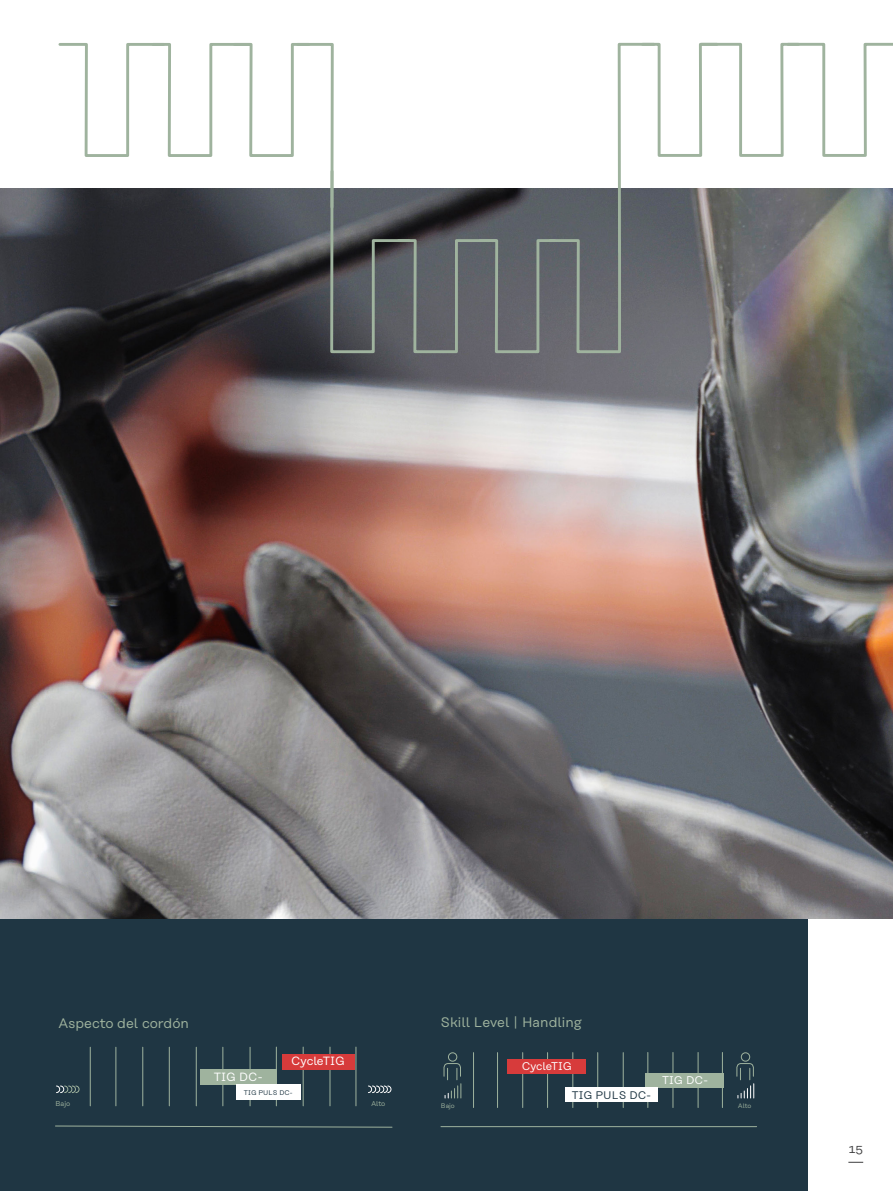
<style>
.page{position:relative;width:893px;height:1191px;background:#fff}
.page>*{position:absolute;margin:0;border:0;box-sizing:border-box;transform-origin:0 0}
.t1{font:13.8px "Rational Text";color:#9fb39e}
.t2{font:12px "Rational Text";color:#fff}
.t3{font:12px "Rational Text";color:#3e3e3f}
.t4{font:11.1px "Rational Text";color:#fff}
.t5{font:10.95px "Rational Text";color:#1f3643}
.t6{font:6.9px "Rational Text";letter-spacing:-.005em;color:#9fb39e}
.t7{font:6.75px "Rational Text";color:#1f3643}
.t8{font:6.45px "Rational Text";letter-spacing:-.005em;color:#9fb39e}
</style>
<div class="page">
<div style="left:0;top:370px;width:808px;height:821px;background:#1f3643"></div>
<img style="left:0;top:189px;width:893px;height:729px">
<hr style="left:330px;top:1047px;width:1px;height:58px;background:#9fb39e">
<hr style="left:356px;top:1047px;width:1px;height:58px;background:#9fb39e">
<hr style="left:196px;top:1047px;width:1px;height:58px;background:#9fb39e">
<hr style="left:303px;top:1047px;width:1px;height:58px;background:#9fb39e">
<hr style="left:169px;top:1047px;width:1px;height:58px;background:#9fb39e">
<hr style="left:276px;top:1047px;width:1px;height:58px;background:#9fb39e">
<hr style="left:142px;top:1047px;width:1px;height:58px;background:#9fb39e">
<hr style="left:250px;top:1047px;width:1px;height:58px;background:#9fb39e">
<hr style="left:116px;top:1047px;width:1px;height:58px;background:#9fb39e">
<hr style="left:222px;top:1047px;width:1px;height:58px;background:#9fb39e">
<hr style="left:90px;top:1047px;width:1px;height:58px;background:#9fb39e">
<div style="left:200px;top:1069px;width:76px;height:15px;background:#9fb39e"></div>
<div style="left:282px;top:1054px;width:72px;height:15px;background:#d73b3b"></div>
<div style="left:236px;top:1084px;width:64px;height:16px;background:#fff"></div>
<svg style="left:55px;top:1125px;width:338px;height:3px"></svg>
<svg style="left:56px;top:1085px;width:24px;height:8px"></svg>
<svg style="left:368px;top:1085px;width:24px;height:8px"></svg>
<hr style="left:698px;top:1052px;width:1px;height:55px;background:#9fb39e">
<hr style="left:722px;top:1052px;width:1px;height:55px;background:#9fb39e">
<hr style="left:572px;top:1052px;width:1px;height:55px;background:#9fb39e">
<hr style="left:673px;top:1052px;width:1px;height:55px;background:#9fb39e">
<hr style="left:547px;top:1052px;width:1px;height:55px;background:#9fb39e">
<hr style="left:647px;top:1052px;width:1px;height:55px;background:#9fb39e">
<hr style="left:522px;top:1052px;width:1px;height:55px;background:#9fb39e">
<hr style="left:623px;top:1052px;width:1px;height:55px;background:#9fb39e">
<hr style="left:497px;top:1052px;width:1px;height:55px;background:#9fb39e">
<hr style="left:597px;top:1052px;width:1px;height:55px;background:#9fb39e">
<hr style="left:473px;top:1052px;width:1px;height:55px;background:#9fb39e">
<div style="left:645px;top:1073px;width:79px;height:14px;background:#9fb39e"></div>
<div style="left:507px;top:1059px;width:78px;height:14px;background:#d73b3b"></div>
<div style="left:565px;top:1087px;width:92px;height:15px;background:#fff"></div>
<div style="left:741px;top:1052px;width:9px;height:9px;border:1px solid #9fb39e;border-radius:50%"></div>
<svg style="left:736px;top:1063px;width:18px;height:35px"></svg>
<div style="left:448px;top:1052px;width:9px;height:9px;border:1px solid #9fb39e;border-radius:50%"></div>
<svg style="left:443px;top:1063px;width:18px;height:35px"></svg>
<hr style="left:441px;top:1126px;width:316px;height:1px;background:#9fb39e">
<svg style="left:57px;top:42px;width:836px;height:312px"></svg>
<svg style="left:848px;top:1162px;width:15px;height:1px"></svg>
<p class="t1" style="left:58px;top:1015px;width:132px">Aspecto del cordón</p>
<p class="t1" style="left:441px;top:1014px;width:143px">Skill Level | Handling</p>
<p class="t2" style="left:291px;top:1054px;width:55px">CycleTIG</p>
<p class="t7" style="left:244px;top:1088px;width:50px">TIG PULS DC-</p>
<p class="t2" style="left:214px;top:1069px;width:50px">TIG DC-</p>
<p class="t6" style="left:55px;top:1099px;width:16px">Bajo</p>
<p class="t6" style="left:371px;top:1099px;width:16px">Alto</p>
<p class="t4" style="left:522px;top:1059px;width:52px">CycleTIG</p>
<p class="t5" style="left:572px;top:1089px;width:81px">TIG PULS DC-</p>
<p class="t4" style="left:662px;top:1073px;width:47px">TIG DC-</p>
<p class="t8" style="left:441px;top:1101px;width:15px">Bajo</p>
<p class="t8" style="left:738px;top:1101px;width:15px">Alto</p>
<p class="t3" style="left:848px;top:1142px;width:16px">15</p>
</div>
